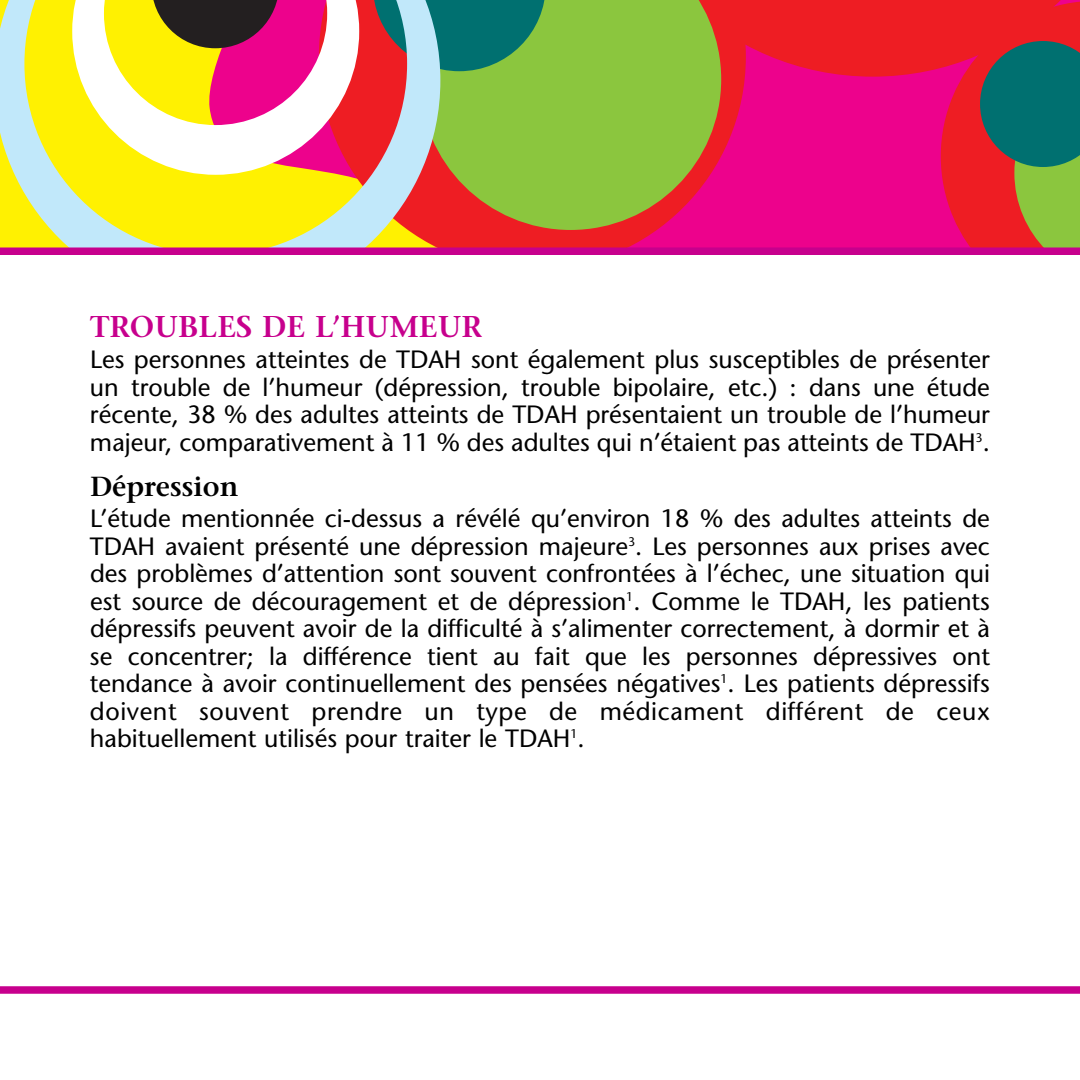
<style>
.page{position:relative;width:1080px;height:1080px;background:#fff}
.page>*{position:absolute;margin:0;border:0;box-sizing:border-box;transform-origin:0 0}
.t1{font:600 30px "Stone Serif";color:#c7008d}
.t2{font:600 27.5px "Stone Serif";color:#000}
.t3{font:25px/27.5px "Stone Sans";color:#000;text-align:justify}
</style>
<div class="page">
<div style="left:0;top:986px;width:1080px;height:8px;background:#c7008d"></div>
<div style="left:440px;top:230px;width:164px;height:18px;background:#ee1d23"></div>
<svg style="left:440px;top:0;width:164px;height:230px;background:#94b53b"></svg>
<svg style="left:440px;top:0;width:106px;height:71px;background:#1d8265"></svg>
<svg style="left:604px;top:0;width:476px;height:248px;background:#c24056"></svg>
<svg style="left:0;top:0;width:440px;height:248px;background:#e0ca61"></svg>
<svg style="left:72px;top:0;width:287px;height:175px"></svg>
<div style="left:0;top:248px;width:1080px;height:7px;background:#c7008d"></div>
<p class="t1" style="left:90px;top:315px;width:394px">TROUBLES DE L’HUMEUR</p>
<p class="t3" style="left:90px;top:348px;width:902px">Les personnes atteintes de TDAH sont également plus susceptibles de présenter un trouble de l’humeur (dépression, trouble bipolaire, etc.) : dans une étude récente, 38 % des adultes atteints de TDAH présentaient un trouble de l’humeur majeur, comparativement à 11 % des adultes qui n’étaient pas atteints de TDAH<sup>3</sup>.</p>
<p class="t2" style="left:90px;top:476px;width:150px">Dépression</p>
<p class="t3" style="left:90px;top:507px;width:902px">L’étude mentionnée ci-dessus a révélé qu’environ 18 % des adultes atteints de TDAH avaient présenté une dépression majeure<sup>3</sup>. Les personnes aux prises avec des problèmes d’attention sont souvent confrontées à l’échec, une situation qui est source de découragement et de dépression<sup>1</sup>. Comme le TDAH, les patients dépressifs peuvent avoir de la difficulté à s’alimenter correctement, à dormir et à se concentrer; la différence tient au fait que les personnes dépressives ont tendance à avoir continuellement des pensées négatives<sup>1</sup>. Les patients dépressifs doivent souvent prendre un type de médicament différent de ceux habituellement utilisés pour traiter le TDAH<sup>1</sup>.</p>
</div>
